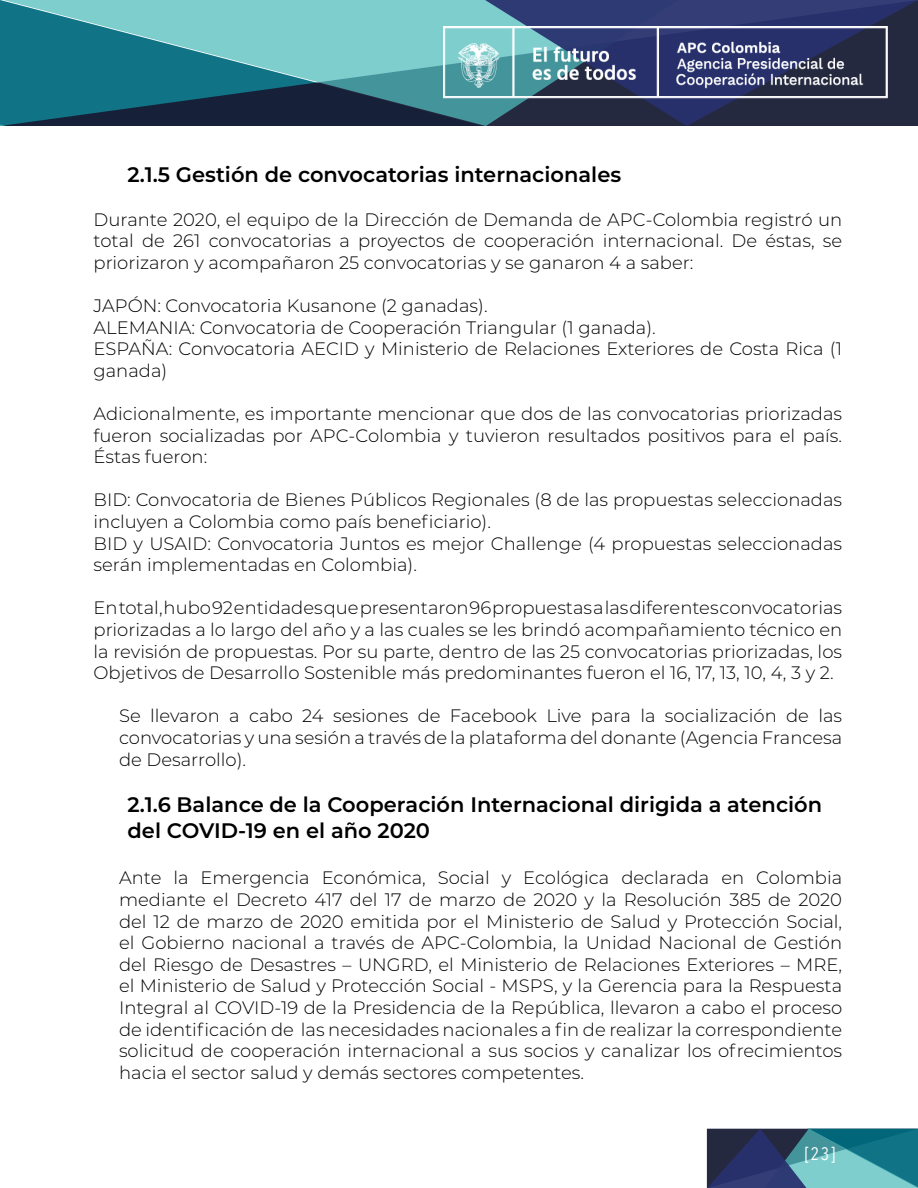
<style>
.page{position:relative;width:918px;height:1188px;background:#fff}
.page>*{position:absolute;margin:0;border:0;box-sizing:border-box;transform-origin:0 0}
.t1{font:600 21px/25.2px "Montserrat";color:#000}
.t2{font:300 18px/21.6px "Montserrat";color:#000;text-align:justify}
.t3{font:18px "Avenir Next Condensed";color:#fff}
</style>
<div class="page">
<svg style="left:0;top:0;width:3px;height:126px"></svg>
<svg style="left:3px;top:0;width:480px;height:126px;background:#428b96"></svg>
<svg style="left:483px;top:0;width:435px;height:126px;background:#2d375d"></svg>
<img style="left:443px;top:26px;width:444px;height:72px">
<svg style="left:707px;top:1129px;width:211px;height:59px;background:#376d85"></svg>
<p class="t1" style="left:128px;top:161px;width:495px">2.1.5 Gestión de convocatorias internacionales</p>
<p class="t2" style="left:94px;top:208px;width:750px">Durante 2020, el equipo de la Dirección de Demanda de APC-Colombia registró un total de 261 convocatorias a proyectos de cooperación internacional. De éstas, se priorizaron y acompañaron 25 convocatorias y se ganaron 4 a saber:</p>
<p class="t2" style="left:94px;top:294px;width:750px;text-align:left">JAPÓN: Convocatoria Kusanone (2 ganadas).<br>ALEMANIA: Convocatoria de Cooperación Triangular (1 ganada).<br>ESPAÑA: Convocatoria AECID y Ministerio de Relaciones Exteriores de Costa Rica (1 ganada)</p>
<p class="t2" style="left:94px;top:402px;width:750px">Adicionalmente, es importante mencionar que dos de las convocatorias priorizadas fueron socializadas por APC-Colombia y tuvieron resultados positivos para el país.<br>Éstas fueron:</p>
<p class="t2" style="left:94px;top:489px;width:750px;text-align:left">BID: Convocatoria de Bienes Públicos Regionales (8 de las propuestas seleccionadas incluyen a Colombia como país beneficiario).<br>BID y USAID: Convocatoria Juntos es mejor Challenge (4 propuestas seleccionadas serán implementadas en Colombia).</p>
<p class="t2" style="left:94px;top:597px;width:750px">En total, hubo 92 entidades que presentaron 96 propuestas a las diferentes convocatorias priorizadas a lo largo del año y a las cuales se les brindó acompañamiento técnico en la revisión de propuestas. Por su parte, dentro de las 25 convocatorias priorizadas, los Objetivos de Desarrollo Sostenible más predominantes fueron el 16, 17, 13, 10, 4, 3 y 2.</p>
<p class="t2" style="left:119px;top:705px;width:725px">Se llevaron a cabo 24 sesiones de Facebook Live para la socialización de las convocatorias y una sesión a través de la plataforma del donante (Agencia Francesa de Desarrollo).</p>
<p class="t1" style="left:128px;top:791px;width:696px">2.1.6 Balance de la Cooperación Internacional dirigida a atención del COVID-19 en el año 2020</p>
<p class="t2" style="left:119px;top:867px;width:725px">Ante la Emergencia Económica, Social y Ecológica declarada en Colombia mediante el Decreto 417 del 17 de marzo de 2020 y la Resolución 385 de 2020 del 12 de marzo de 2020 emitida por el Ministerio de Salud y Protección Social, el Gobierno nacional a través de APC-Colombia, la Unidad Nacional de Gestión del Riesgo de Desastres – UNGRD, el Ministerio de Relaciones Exteriores – MRE, el Ministerio de Salud y Protección Social - MSPS, y la Gerencia para la Respuesta Integral al COVID-19 de la Presidencia de la República, llevaron a cabo el proceso de identificación de las necesidades nacionales a fin de realizar la correspondiente solicitud de cooperación internacional a sus socios y canalizar los ofrecimientos hacia el sector salud y demás sectores competentes.</p>
<p class="t3" style="left:805px;top:1138px;width:32px">[23]</p>
</div>
